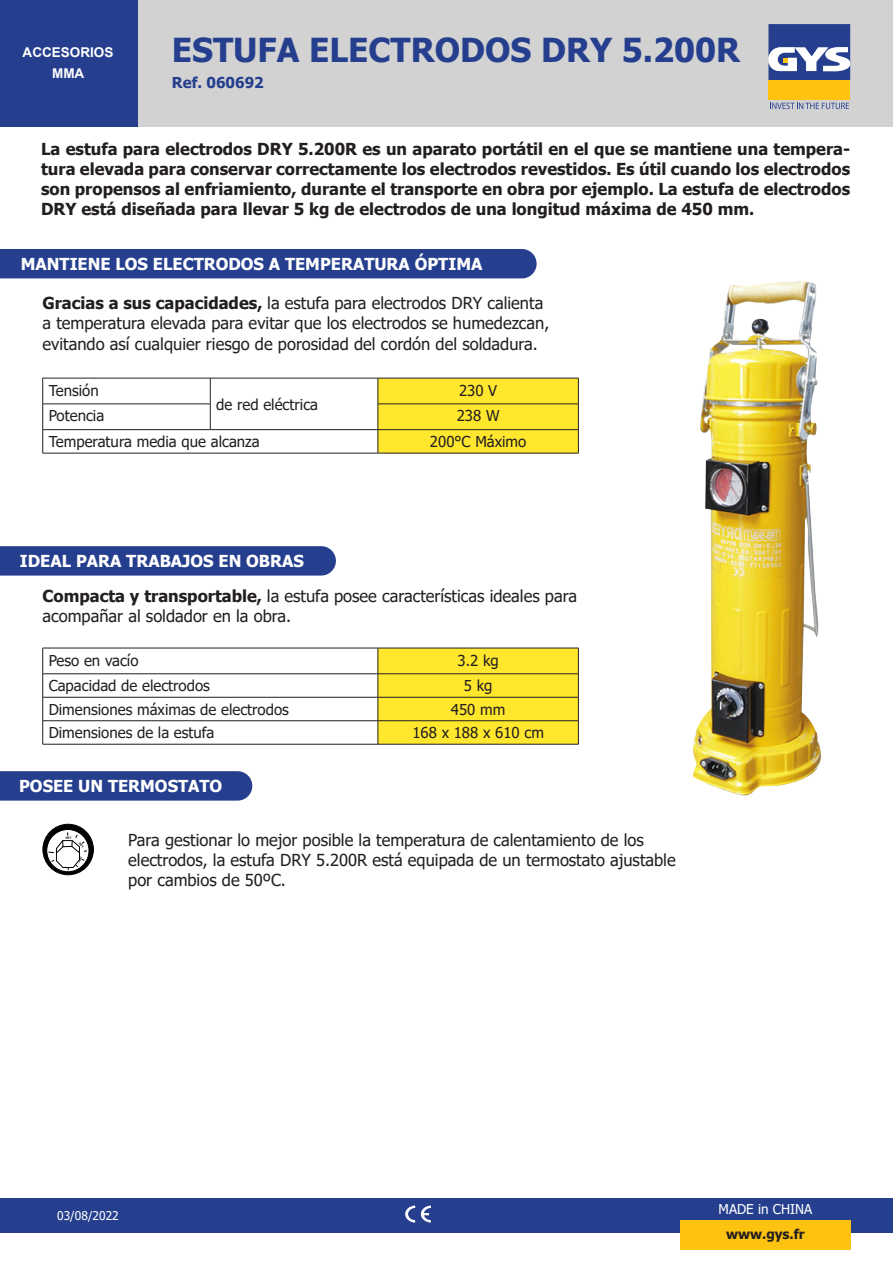
<style>
.page{position:relative;width:893px;height:1263px;background:#fff}
.page>*{position:absolute;margin:0;border:0;box-sizing:border-box;transform-origin:0 0}
.t1{font:700 33px "Tahoma";color:#253f8e}
.t2{font:16.5px/19.8px "Tahoma";color:#231f20}
.t3{font:700 16.5px/19.8px "Tahoma";color:#231f20;text-align:justify}
.t4{font:700 16.5px "Tahoma";color:#fff}
.t5{font:15px "Tahoma";color:#231f20}
.t6{font:700 15px "Tahoma";color:#253f8e}
.t7{font:700 13.5px/21px "Arial";color:#fff;text-align:center}
.t8{font:13.5px "Tahoma";color:#fff}
.t9{font:700 13.5px "Tahoma";color:#231f20}
.t10{font:12px "Tahoma";color:#fff}
.s1{font-weight:700}
</style>
<div class="page">
<div style="left:137px;top:0;width:756px;height:127px;background:#d2d2d2"></div>
<div style="left:0;top:1198px;width:893px;height:34px;background:#253f8e"></div>
<div style="left:768px;top:81px;width:82px;height:19px;background:#fec210"></div>
<svg style="left:768px;top:24px;width:82px;height:57px;background:#6575a9"></svg>
<svg style="left:770px;top:103px;width:79px;height:6px"></svg>
<div style="left:0;top:0;width:137px;height:127px;background:#253f8e"></div>
<div style="left:680px;top:1220px;width:170px;height:30px;background:#fec210"></div>
<svg style="left:405px;top:1205px;width:10px;height:17px"></svg>
<svg style="left:421px;top:1205px;width:10px;height:17px"></svg>
<svg style="left:0;top:546px;width:336px;height:30px;background:#2a4491"></svg>
<img style="left:692px;top:281px;width:129px;height:515px">
<hr style="left:43px;top:648px;width:335px;height:1px;background:#231f20">
<hr style="left:43px;top:673px;width:335px;height:1px;background:#231f20">
<hr style="left:43px;top:697px;width:335px;height:1px;background:#231f20">
<hr style="left:43px;top:720px;width:335px;height:1px;background:#231f20">
<svg style="left:42px;top:648px;width:1px;height:96px"></svg>
<svg style="left:378px;top:648px;width:201px;height:96px;background:#f4dd2d"></svg>
<hr style="left:43px;top:744px;width:335px;height:1px;background:#231f20">
<hr style="left:378px;top:744px;width:201px;height:1px;background:#231f20">
<div style="left:0;top:249px;width:537px;height:29px;background:#253f8e"></div>
<hr style="left:43px;top:378px;width:167px;height:1px;background:#231f20">
<hr style="left:210px;top:378px;width:168px;height:1px;background:#231f20">
<hr style="left:43px;top:404px;width:167px;height:1px;background:#231f20">
<svg style="left:210px;top:378px;width:1px;height:51px"></svg>
<hr style="left:43px;top:429px;width:167px;height:1px;background:#231f20">
<svg style="left:42px;top:378px;width:1px;height:75px"></svg>
<hr style="left:210px;top:429px;width:168px;height:1px;background:#231f20">
<svg style="left:378px;top:378px;width:201px;height:75px;background:#f4dd2d"></svg>
<hr style="left:43px;top:453px;width:167px;height:1px;background:#231f20">
<hr style="left:210px;top:453px;width:168px;height:1px;background:#231f20">
<hr style="left:378px;top:453px;width:201px;height:1px;background:#231f20">
<svg style="left:0;top:771px;width:252px;height:30px;background:#2b4491"></svg>
<div style="left:43px;top:824px;width:50px;height:51px;background:#000;border-radius:50%"></div>
<div style="left:43px;top:824px;width:51px;height:51px;border:1px solid #000;border-radius:50%"></div>
<svg style="left:47px;top:829px;width:42px;height:43px"></svg>
<div style="left:46px;top:829px;width:43px;height:43px;border:1px solid #000;border-radius:50%"></div>
<svg style="left:48px;top:832px;width:40px;height:39px"></svg>
<p class="t7" style="left:23px;top:42px;width:92px">ACCESORIOS<br>MMA</p>
<p class="t1" style="left:172px;top:27px;width:570px">ESTUFA ELECTRODOS DRY 5.200R</p>
<p class="t6" style="left:172px;top:72px;width:93px">Ref. 060692</p>
<p class="t3" style="left:41px;top:140px;width:811px">La estufa para electrodos DRY 5.200R es un aparato portátil en el que se mantiene una tempera&shy;tura elevada para conservar correctamente los electrodos revestidos. Es útil cuando los electrodos son propensos al enfriamiento, durante el transporte en obra por ejemplo. La estufa de electrodos DRY está diseñada para llevar 5 kg de electrodos de una longitud máxima de 450 mm.</p>
<p class="t4" style="left:21px;top:252px;width:463px">MANTIENE LOS ELECTRODOS A TEMPERATURA ÓPTIMA</p>
<p class="t2" style="left:43px;top:294px;width:508px"><span class="s1">Gracias a sus capacidades,</span> la estufa para electrodos DRY calienta a temperatura elevada para evitar que los electrodos se humedezcan,</p>
<p class="t2" style="left:43px;top:335px;width:497px">evitando así cualquier riesgo de porosidad del cordón del soldadura.</p>
<p class="t5" style="left:49px;top:380px;width:52px">Tensión</p>
<p class="t5" style="left:216px;top:394px;width:103px">de red eléctrica</p>
<p class="t5" style="left:459px;top:380px;width:40px">230 V</p>
<p class="t5" style="left:49px;top:406px;width:57px">Potencia</p>
<p class="t5" style="left:457px;top:406px;width:44px">238 W</p>
<p class="t5" style="left:49px;top:432px;width:213px">Temperatura media que alcanza</p>
<p class="t5" style="left:430px;top:432px;width:98px">200°C Máximo</p>
<p class="t4" style="left:20px;top:550px;width:286px">IDEAL PARA TRABAJOS EN OBRAS</p>
<p class="t2" style="left:43px;top:587px;width:536px"><span class="s1">Compacta y transportable,</span> la estufa posee características ideales para acompañar al soldador en la obra.</p>
<p class="t5" style="left:49px;top:650px;width:91px">Peso en vacío</p>
<p class="t5" style="left:457px;top:650px;width:43px">3.2 kg</p>
<p class="t5" style="left:49px;top:676px;width:163px">Capacidad de electrodos</p>
<p class="t5" style="left:464px;top:676px;width:30px">5 kg</p>
<p class="t5" style="left:49px;top:699px;width:242px">Dimensiones máximas de electrodos</p>
<p class="t5" style="left:451px;top:699px;width:56px">450 mm</p>
<p class="t5" style="left:49px;top:723px;width:167px">Dimensiones de la estufa</p>
<p class="t5" style="left:412px;top:723px;width:133px">168 x 188 x 610 cm</p>
<p class="t4" style="left:19px;top:775px;width:205px">POSEE UN TERMOSTATO</p>
<p class="t2" style="left:128px;top:831px;width:549px">Para gestionar lo mejor posible la temperatura de calentamiento de los electrodos, la estufa DRY 5.200R está equipada de un termostato ajustable por cambios de 50ºC.</p>
<p class="t10" style="left:57px;top:1207px;width:63px">03/08/2022</p>
<p class="t8" style="left:719px;top:1200px;width:95px">MADE in CHINA</p>
<p class="t9" style="left:726px;top:1225px;width:80px">www.gys.fr</p>
</div>
